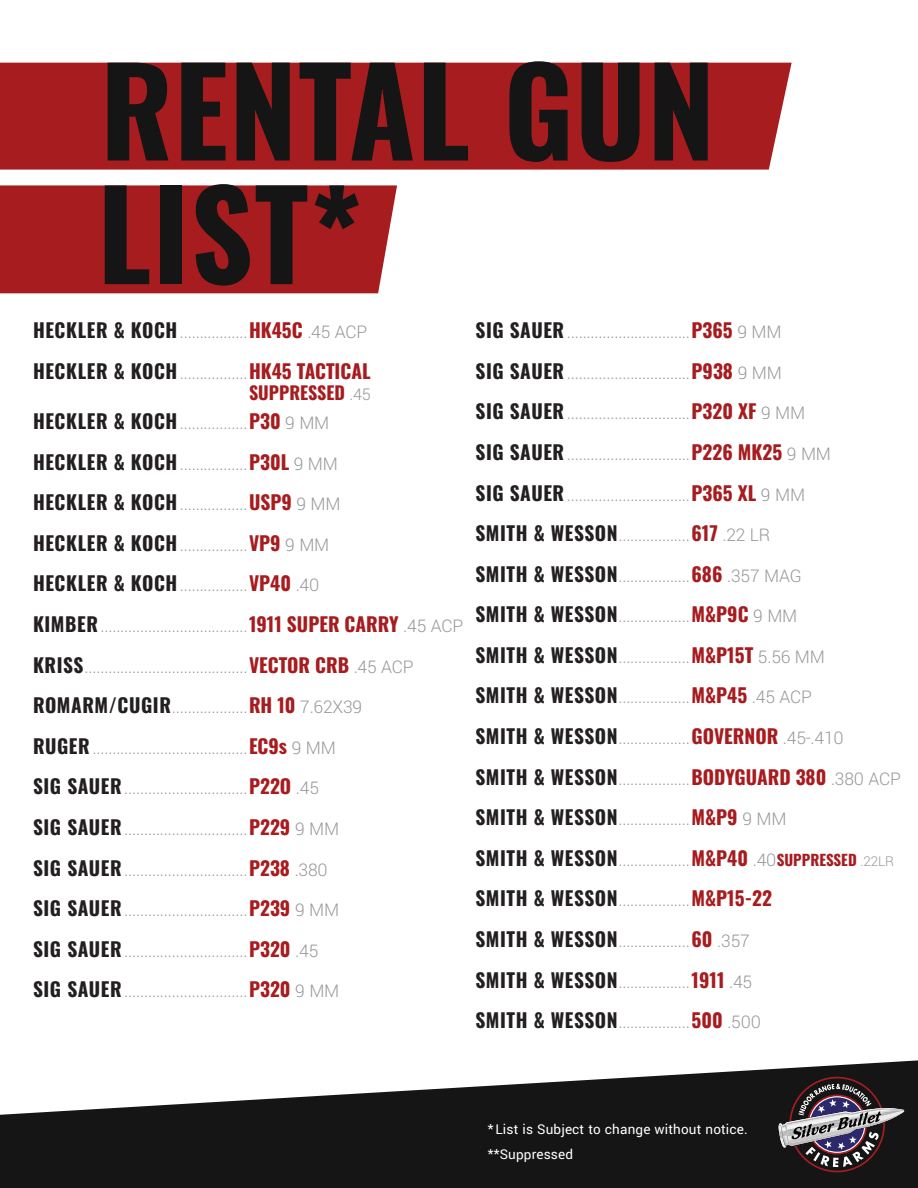
<style>
.page{position:relative;width:918px;height:1188px;background:#fff}
.page>*{position:absolute;margin:0;border:0;box-sizing:border-box;transform-origin:0 0}
.t1{font:700 121.8px "Oswald";color:#151515}
.t2{font:700 120.75px "Oswald";letter-spacing:.01em;color:#151515}
.summary{font:300 19.35px "Yantramanav";letter-spacing:-.01em;color:#95979a}
.summary-2{font:700 18px "Oswald";color:#a61c1f}
.t3{font:15px "Yantramanav";letter-spacing:.01em;color:#fff}
.summary-3{font:700 15px "Oswald";color:#a61c1f}
.s1{font-family:"Oswald";font-weight:700;color:#231f20}
.s2{font-family:"Oswald";font-weight:700;color:#a61c1f}
.s3{font-family:"Yantramanav";font-weight:300;color:#95979a}
</style>
<div class="page">
<div style="left:0;top:185px;width:397px;height:108px;background:#a61c1f"></div>
<div style="left:0;top:63px;width:792px;height:107px;background:#a61c1f"></div>
<svg style="left:0;top:1060px;width:918px;height:128px;fill:#151515"></svg>
<svg style="left:778px;top:1077px;width:126px;height:95px;background:#4e464c"></svg>
<p class="t2" style="left:100px;top:48px;width:616px">RENTAL GUN</p>
<p class="t1" style="left:97px;top:171px;width:265px">LIST*</p>
<p class="summary" style="left:33px;top:320px;width:336px"><span class="s1">HECKLER &amp; KOCH</span>.................<span class="s2">HK45C</span> .45 ACP</p>
<p class="summary" style="left:33px;top:361px;width:339px"><span class="s1">HECKLER &amp; KOCH</span>.................<span class="s2">HK45 TACTICAL</span></p>
<p class="summary" style="left:33px;top:411px;width:298px"><span class="s1">HECKLER &amp; KOCH</span>.................<span class="s2">P30</span> 9 MM</p>
<p class="summary" style="left:33px;top:452px;width:307px"><span class="s1">HECKLER &amp; KOCH</span>.................<span class="s2">P30L</span> 9 MM</p>
<p class="summary" style="left:33px;top:492px;width:309px"><span class="s1">HECKLER &amp; KOCH</span>.................<span class="s2">USP9</span> 9 MM</p>
<p class="summary" style="left:33px;top:533px;width:298px"><span class="s1">HECKLER &amp; KOCH</span>.................<span class="s2">VP9</span> 9 MM</p>
<p class="summary" style="left:33px;top:574px;width:288px"><span class="s1">HECKLER &amp; KOCH</span>.................<span class="s2">VP40</span> .40</p>
<p class="summary" style="left:33px;top:614px;width:432px"><span class="s1">KIMBER</span>.....................................<span class="s2">1911 SUPER CARRY</span> .45 ACP</p>
<p class="summary" style="left:33px;top:655px;width:382px"><span class="s1">KRISS</span>.........................................<span class="s2">VECTOR CRB</span> .45 ACP</p>
<p class="summary" style="left:33px;top:695px;width:331px"><span class="s1">ROMARM/CUGIR</span>...................<span class="s2">RH 10</span> 7.62X39</p>
<p class="summary" style="left:33px;top:736px;width:304px"><span class="s1">RUGER</span>.......................................<span class="s2">EC9s</span> 9 MM</p>
<p class="summary" style="left:33px;top:777px;width:288px"><span class="s1">SIG SAUER</span>...............................<span class="s2">P22O</span> .45</p>
<p class="summary" style="left:33px;top:817px;width:308px"><span class="s1">SIG SAUER</span>...............................<span class="s2">P229</span> 9 MM</p>
<p class="summary" style="left:33px;top:858px;width:296px"><span class="s1">SIG SAUER</span>...............................<span class="s2">P238</span> .380</p>
<p class="summary" style="left:33px;top:898px;width:308px"><span class="s1">SIG SAUER</span>...............................<span class="s2">P239</span> 9 MM</p>
<p class="summary" style="left:33px;top:939px;width:287px"><span class="s1">SIG SAUER</span>...............................<span class="s2">P320</span> .45</p>
<p class="summary" style="left:33px;top:979px;width:308px"><span class="s1">SIG SAUER</span>...............................<span class="s2">P320</span> 9 MM</p>
<p class="summary-2" style="left:249px;top:383px;width:123px">SUPPRESSED <span class="s3">.45</span></p>
<p class="summary" style="left:476px;top:320px;width:308px"><span class="s1">SIG SAUER</span>...............................<span class="s2">P365</span> 9 MM</p>
<p class="summary" style="left:476px;top:361px;width:308px"><span class="s1">SIG SAUER</span>...............................<span class="s2">P938</span> 9 MM</p>
<p class="summary" style="left:476px;top:402px;width:331px"><span class="s1">SIG SAUER</span>...............................<span class="s2">P320 XF</span> 9 MM</p>
<p class="summary" style="left:476px;top:442px;width:357px"><span class="s1">SIG SAUER</span>...............................<span class="s2">P226 MK25</span> 9 MM</p>
<p class="summary" style="left:476px;top:483px;width:331px"><span class="s1">SIG SAUER</span>...............................<span class="s2">P365 XL</span> 9 MM</p>
<p class="summary" style="left:476px;top:523px;width:296px"><span class="s1">SMITH &amp; WESSON</span>..................<span class="s2">617</span> .22 LR</p>
<p class="summary" style="left:476px;top:564px;width:328px"><span class="s1">SMITH &amp; WESSON</span>..................<span class="s2">686</span> .357 MAG</p>
<p class="summary" style="left:476px;top:604px;width:323px"><span class="s1">SMITH &amp; WESSON</span>..................<span class="s2">M&amp;P9C</span> 9 MM</p>
<p class="summary" style="left:476px;top:645px;width:351px"><span class="s1">SMITH &amp; WESSON</span>..................<span class="s2">M&amp;P15T</span> 5.56 MM</p>
<p class="summary" style="left:476px;top:686px;width:338px"><span class="s1">SMITH &amp; WESSON</span>..................<span class="s2">M&amp;P45</span> .45 ACP</p>
<p class="summary" style="left:476px;top:726px;width:370px"><span class="s1">SMITH &amp; WESSON</span>..................<span class="s2">GOVERNOR</span> .45-.410</p>
<p class="summary" style="left:476px;top:767px;width:427px"><span class="s1">SMITH &amp; WESSON</span>..................<span class="s2">BODYGUARD 380</span> .380 ACP</p>
<p class="summary" style="left:476px;top:807px;width:312px"><span class="s1">SMITH &amp; WESSON</span>..................<span class="s2">M&amp;P9</span> 9 MM</p>
<p class="summary" style="left:476px;top:848px;width:302px"><span class="s1">SMITH &amp; WESSON</span>..................<span class="s2">M&amp;P40</span> .40</p>
<p class="summary" style="left:476px;top:889px;width:298px"><span class="s1">SMITH &amp; WESSON</span>..................<span class="s2">M&amp;P15-22</span></p>
<p class="summary" style="left:476px;top:929px;width:276px"><span class="s1">SMITH &amp; WESSON</span>..................<span class="s2">60</span> .357</p>
<p class="summary" style="left:476px;top:970px;width:278px"><span class="s1">SMITH &amp; WESSON</span>..................<span class="s2">1911</span> .45</p>
<p class="summary" style="left:476px;top:1010px;width:287px"><span class="s1">SMITH &amp; WESSON</span>..................<span class="s2">500</span> .500</p>
<p class="summary-3" style="left:777px;top:852px;width:119px">SUPPRESSED <span class="s3">.22LR</span></p>
<p class="t3" style="left:488px;top:1120px;width:261px">*List is Subject to change without notice.</p>
<p class="t3" style="left:488px;top:1145px;width:87px">**Suppressed</p>
</div>
